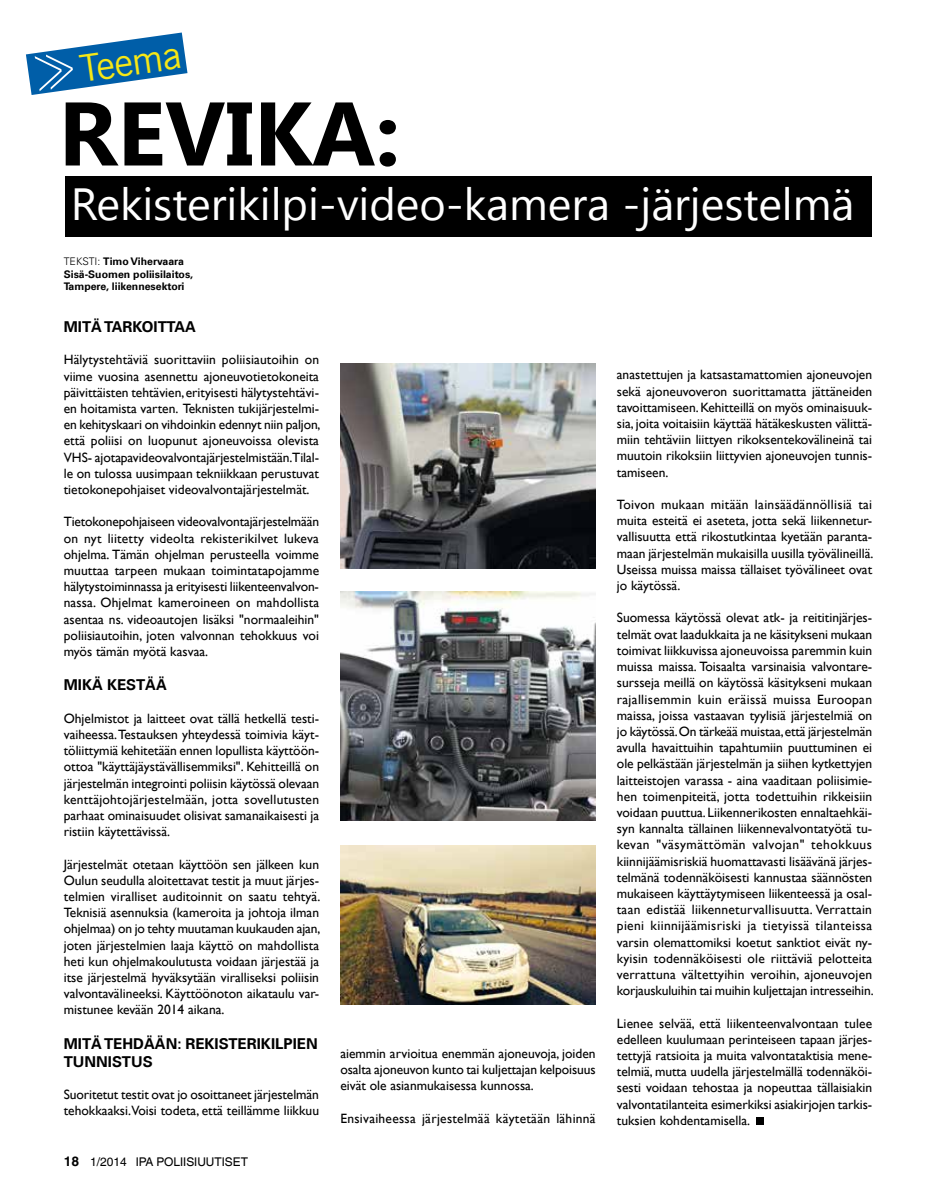
<style>
.page{position:relative;width:936px;height:1191px;background:#fff}
.page>*{position:absolute;margin:0;border:0;box-sizing:border-box;transform-origin:0 0}
.t1{font:700 90px "Khmer UI";color:#000}
.t2{font:45px "Khmer UI";color:#fff}
.t3{font:37.5px "Trade Gothic LT";color:#f6e716}
.t4{font:700 15px/18px "Univers LT";color:#000}
.t5{font:13.5px/16.2px "Gill Sans";color:#000;text-align:justify}
.t6{font:13.5px "Gill Sans";letter-spacing:.02em;color:#000}
.t7{font:12px "Helvetica World";color:#000}
.t8{font:700 10.5px/12.6px "Univers LT";color:#000}
.s1{font-weight:300}
.s2{font-weight:700;font-size:13.5px}
</style>
<div class="page">
<div style="left:64px;top:176px;width:807px;height:61px;background:#000"></div>
<svg style="left:26px;top:33px;width:161px;height:62px"></svg>
<div style="left:756px;top:1117px;width:7px;height:7px;background:#000"></div>
<img style="left:340px;top:364px;width:255px;height:205px">
<img style="left:340px;top:591px;width:255px;height:230px">
<img style="left:340px;top:845px;width:255px;height:160px">
<h3 class="t3" style="left:77px;top:46px;width:103px;rotate:-8deg">Teema</h3>
<h1 class="t1" style="left:58px;top:82px;width:343px">REVIKA:</h1>
<h2 class="t2" style="left:71px;top:178px;width:785px">Rekisterikilpi-video-kamera -järjestelmä</h2>
<p class="t8" style="left:64px;top:255px;width:131px"><span class="s1">TEKSTI:</span> Timo Vihervaara<br>Sisä-Suomen poliisilaitos,<br>Tampere, liikennesektori</p>
<p class="t4" style="left:64px;top:318px;width:134px">MITÄ TARKOITTAA</p>
<p class="t5" style="left:64px;top:352px;width:258px">Hälytystehtäviä suorittaviin poliisiautoihin on viime vuosina asennettu ajoneuvotietokoneita päivittäisten tehtävien, erityisesti hälytystehtävi&shy;en hoitamista varten. Teknisten tukijärjestelmi&shy;en kehityskaari on vihdoinkin edennyt niin paljon, että poliisi on luopunut ajoneuvoissa olevista VHS- ajotapavideovalvontajärjestelmistään.Tilal&shy;le on tulossa uusimpaan tekniikkaan perustuvat tietokonepohjaiset videovalvontajärjestelmät.</p>
<p class="t5" style="left:64px;top:514px;width:257px">Tietokonepohjaiseen videovalvontajärjestelmään on nyt liitetty videolta rekisterikilvet lukeva ohjelma. Tämän ohjelman perusteella voimme muuttaa tarpeen mukaan toimintatapojamme hälytystoiminnassa ja erityisesti liikenteenvalvon&shy;nassa. Ohjelmat kameroineen on mahdollista asentaa ns. videoautojen lisäksi "normaaleihin" poliisiautoihin, joten valvonnan tehokkuus voi myös tämän myötä kasvaa.</p>
<p class="t4" style="left:64px;top:676px;width:105px">MIKÄ KESTÄÄ</p>
<p class="t5" style="left:64px;top:710px;width:257px">Ohjelmistot ja laitteet ovat tällä hetkellä testi&shy;vaiheessa. Testauksen yhteydessä toimivia käyt&shy;töliittymiä kehitetään ennen lopullista käyttöön&shy;ottoa "käyttäjäystävällisemmiksi". Kehitteillä on järjestelmän integrointi poliisin käytössä olevaan kenttäjohtojärjestelmään, jotta sovellutusten parhaat ominaisuudet olisivat samanaikaisesti ja ristiin käytettävissä.</p>
<p class="t5" style="left:64px;top:856px;width:258px">Järjestelmät otetaan käyttöön sen jälkeen kun Oulun seudulla aloitettavat testit ja muut järjes&shy;telmien viralliset auditoinnit on saatu tehtyä.<br>Teknisiä asennuksia (kameroita ja johtoja ilman ohjelmaa) on jo tehty muutaman kuukauden ajan, joten järjestelmien laaja käyttö on mahdollista heti kun ohjelmakoulutusta voidaan järjestää ja itse järjestelmä hyväksytään viralliseksi poliisin valvontavälineeksi. Käyttöönoton aikataulu var&shy;mistunee kevään 2014 aikana.</p>
<p class="t4" style="left:64px;top:1034px;width:255px">MITÄ TEHDÄÄN: REKISTERIKILPIEN<br>TUNNISTUS</p>
<p class="t5" style="left:64px;top:1086px;width:257px">Suoritetut testit ovat jo osoittaneet järjestelmän tehokkaaksi.Voisi todeta, että teillämme liikkuu</p>
<p class="t7" style="left:64px;top:1154px;width:186px"><span class="s2">18</span> 1/2014 IPA POLIISIUUTISET</p>
<p class="t5" style="left:340px;top:1045px;width:257px">aiemmin arvioitua enemmän ajoneuvoja, joiden osalta ajoneuvon kunto tai kuljettajan kelpoisuus eivät ole asianmukaisessa kunnossa.</p>
<p class="t6" style="left:340px;top:1110px;width:257px">Ensivaiheessa järjestelmää käytetään lähinnä</p>
<p class="t5" style="left:617px;top:367px;width:257px">anastettujen ja katsastamattomien ajoneuvojen sekä ajoneuvoveron suorittamatta jättäneiden tavoittamiseen. Kehitteillä on myös ominaisuuk&shy;sia, joita voitaisiin käyttää hätäkeskusten välittä&shy;miin tehtäviin liittyen rikoksentekovälineinä tai muutoin rikoksiin liittyvien ajoneuvojen tunnis&shy;tamiseen.</p>
<p class="t5" style="left:617px;top:496px;width:258px">Toivon mukaan mitään lainsäädännöllisiä tai muita esteitä ei aseteta, jotta sekä liikennetur&shy;vallisuutta että rikostutkintaa kyetään paranta&shy;maan järjestelmän mukaisilla uusilla työvälineillä.<br>Useissa muissa maissa tällaiset työvälineet ovat jo käytössä.</p>
<p class="t5" style="left:617px;top:610px;width:258px">Suomessa käytössä olevat atk- ja reititinjärjes&shy;telmät ovat laadukkaita ja ne käsitykseni mukaan toimivat liikkuvissa ajoneuvoissa paremmin kuin muissa maissa. Toisaalta varsinaisia valvontare&shy;sursseja meillä on käytössä käsitykseni mukaan rajallisemmin kuin eräissä muissa Euroopan maissa, joissa vastaavan tyylisiä järjestelmiä on jo käytössä. On tärkeää muistaa, että järjestelmän avulla havaittuihin tapahtumiin puuttuminen ei ole pelkästään järjestelmän ja siihen kytkettyjen laitteistojen varassa - aina vaaditaan poliisimie&shy;hen toimenpiteitä, jotta todettuihin rikkeisiin voidaan puuttua. Liikennerikosten ennaltaehkäi&shy;syn kannalta tällainen liikennevalvontatyötä tu&shy;kevan "väsymättömän valvojan" tehokkuus kiinnijäämisriskiä huomattavasti lisäävänä järjes&shy;telmänä todennäköisesti kannustaa säännösten mukaiseen käyttäytymiseen liikenteessä ja osal&shy;taan edistää liikenneturvallisuutta. Verrattain pieni kiinnijäämisriski ja tietyissä tilanteissa varsin olemattomiksi koetut sanktiot eivät ny&shy;kyisin todennäköisesti ole riittäviä pelotteita verrattuna vältettyihin veroihin, ajoneuvojen korjauskuluihin tai muihin kuljettajan intresseihin.</p>
<p class="t5" style="left:617px;top:1015px;width:257px">Lienee selvää, että liikenteenvalvontaan tulee edelleen kuulumaan perinteiseen tapaan järjes&shy;tettyjä ratsioita ja muita valvontataktisia mene&shy;telmiä, mutta uudella järjestelmällä todennäköi&shy;sesti voidaan tehostaa ja nopeuttaa tällaisiakin valvontatilanteita esimerkiksi asiakirjojen tarkis&shy;tuksien kohdentamisella.</p>
</div>
